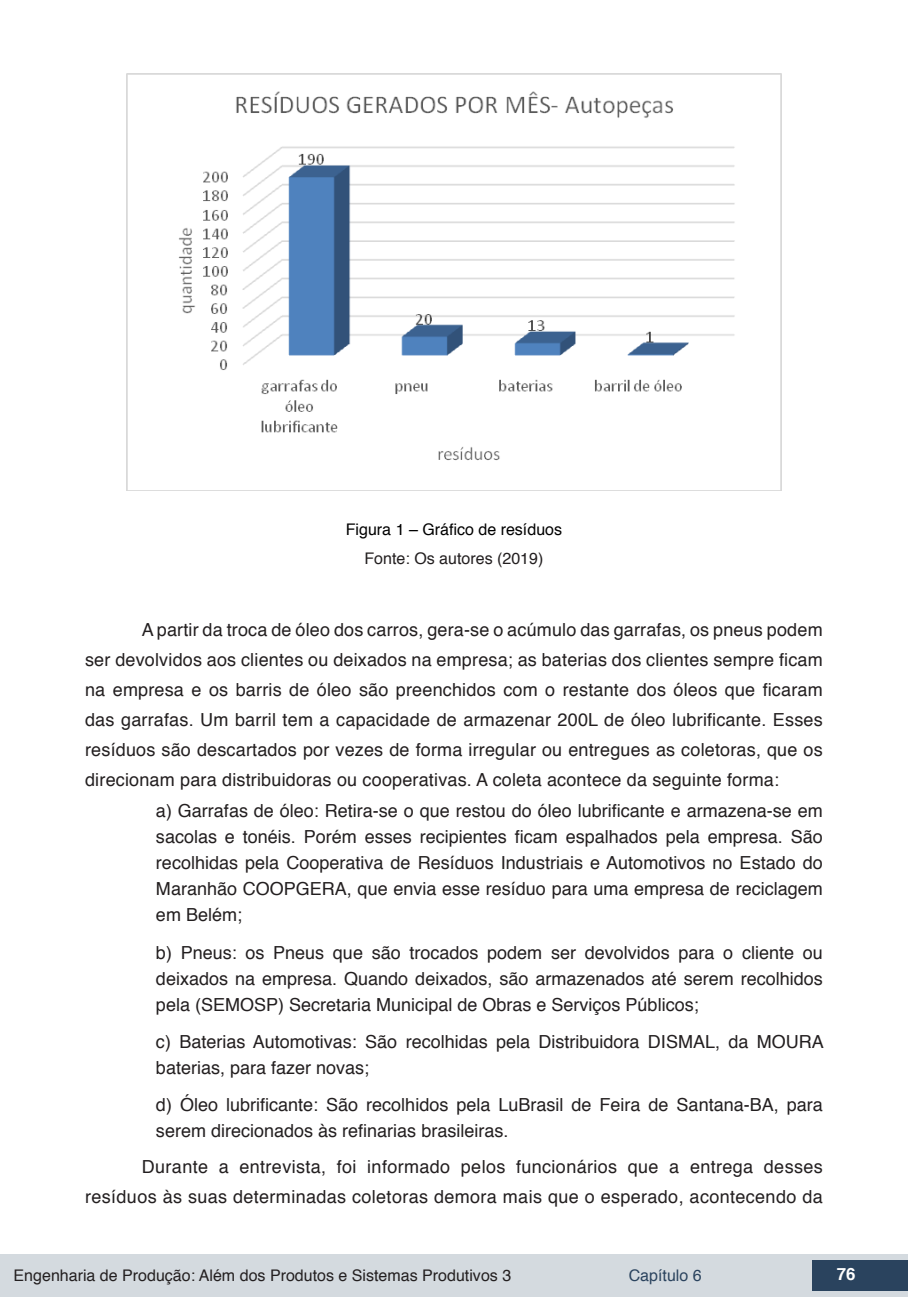
<style>
.page{position:relative;width:908px;height:1304px;background:#fff}
.page>*{position:absolute;margin:0;border:0;box-sizing:border-box;transform-origin:0 0}
.lista_simples{font:18px/26px "Helvetica";color:#231f20;text-align:justify}
.txt{font:18px/30px "Helvetica";letter-spacing:.02em;color:#231f20;text-align:justify}
.t1{font:700 16.8px "Helvetica";color:#fff}
.fonte_tab_gra_imag{font:16px "Helvetica";color:#231f20}
.info_tab_graf_imag{font:16px "Helvetica";color:#000}
.t2{font:16px "Helvetica";color:#2a435e}
</style>
<div class="page">
<div style="left:0;top:1254px;width:906px;height:43px;background:#d4dadf"></div>
<div style="left:812px;top:1261px;width:95px;height:30px;background:#2a435e"></div>
<img style="left:127px;top:74px;width:653px;height:416px">
<p class="info_tab_graf_imag" style="left:345px;top:517px;width:218px">Figura 1 – Gráfico de resíduos</p>
<p class="fonte_tab_gra_imag" style="left:364px;top:546px;width:180px">Fonte: Os autores (2019)</p>
<p class="txt" style="left:85px;top:615px;width:738px;text-indent:57px">A partir da troca de óleo dos carros, gera-se o acúmulo das garrafas, os pneus podem ser devolvidos aos clientes ou deixados na empresa; as baterias dos clientes sempre ficam na empresa e os barris de óleo são preenchidos com o restante dos óleos que ficaram das garrafas. Um barril tem a capacidade de armazenar 200L de óleo lubrificante. Esses resíduos são descartados por vezes de forma irregular ou entregues as coletoras, que os direcionam para distribuidoras ou cooperativas. A coleta acontece da seguinte forma:</p>
<p class="lista_simples" style="left:156px;top:799px;width:668px">a) Garrafas de óleo: Retira-se o que restou do óleo lubrificante e armazena-se em sacolas e tonéis. Porém esses recipientes ficam espalhados pela empresa. São recolhidas pela Cooperativa de Resíduos Industriais e Automotivos no Estado do Maranhão COOPGERA, que envia esse resíduo para uma empresa de reciclagem em Belém;</p>
<p class="lista_simples" style="left:156px;top:940px;width:668px">b) Pneus: os Pneus que são trocados podem ser devolvidos para o cliente ou deixados na empresa. Quando deixados, são armazenados até serem recolhidos pela (SEMOSP) Secretaria Municipal de Obras e Serviços Públicos;</p>
<p class="lista_simples" style="left:156px;top:1029px;width:669px">c) Baterias Automotivas: São recolhidas pela Distribuidora DISMAL, da MOURA baterias, para fazer novas;</p>
<p class="lista_simples" style="left:156px;top:1093px;width:668px">d) Óleo lubrificante: São recolhidos pela LuBrasil de Feira de Santana-BA, para serem direcionados às refinarias brasileiras.</p>
<p class="txt" style="left:85px;top:1152px;width:738px;text-align:right">Durante a entrevista, foi informado pelos funcionários que a entrega desses resíduos às suas determinadas coletoras demora mais que o esperado, acontecendo da</p>
<p class="fonte_tab_gra_imag" style="left:14px;top:1263px;width:499px">Engenharia de Produção: Além dos Produtos e Sistemas Produtivos 3</p>
<p class="t2" style="left:628px;top:1263px;width:74px">Capítulo 6</p>
<p class="t1" style="left:836px;top:1261px;width:20px">76</p>
</div>
